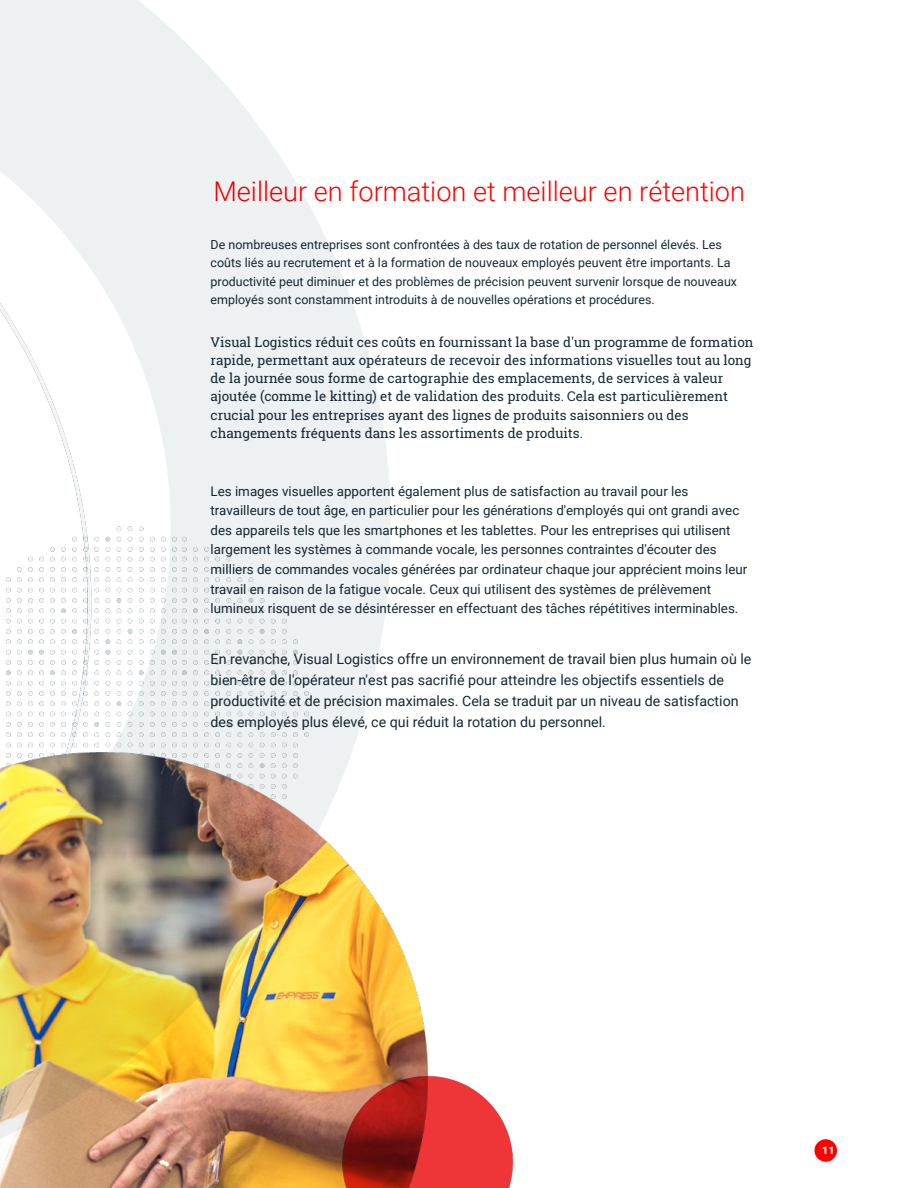
<style>
.page{position:relative;width:918px;height:1188px;background:#fff}
.page>*{position:absolute;margin:0;border:0;box-sizing:border-box;transform-origin:0 0}
.t1{font:300 27.15px "Roboto";color:#f00}
.t2{font:14.25px/21px "Roboto";color:#142934}
.t3{font:13.35px/19.5px "Roboto";color:#142934}
.t4{font:13.35px/18.3px "Roboto Slab";color:#142934}
.t5{font:12.45px/18.3px "Roboto";color:#142934}
.t6{font:900 10.5px "Roboto";color:#fff}
</style>
<div class="page">
<div style="left:814px;top:1139px;width:23px;height:23px;background:#f00;border-radius:50%"></div>
<img style="left:390px;top:924px;width:38px;height:153px">
<img style="left:390px;top:1077px;width:123px;height:111px">
<img style="left:0;top:0;width:390px;height:1188px">
<h1 class="t1" style="left:213px;top:173px;width:533px">Meilleur en formation et meilleur en rétention</h1>
<p class="t5" style="left:211px;top:235px;width:528px">De nombreuses entreprises sont confrontées à des taux de rotation de personnel élevés. Les coûts liés au recrutement et à la formation de nouveaux employés peuvent être importants. La productivité peut diminuer et des problèmes de précision peuvent survenir lorsque de nouveaux employés sont constamment introduits à de nouvelles opérations et procédures.</p>
<p class="t4" style="left:211px;top:333px;width:544px">Visual Logistics réduit ces coûts en fournissant la base d'un programme de formation rapide, permettant aux opérateurs de recevoir des informations visuelles tout au long de la journée sous forme de cartographie des emplacements, de services à valeur ajoutée (comme le kitting) et de validation des produits. Cela est particulièrement crucial pour les entreprises ayant des lignes de produits saisonniers ou des changements fréquents dans les assortiments de produits.</p>
<p class="t3" style="left:211px;top:481px;width:538px">Les images visuelles apportent également plus de satisfaction au travail pour les travailleurs de tout âge, en particulier pour les générations d'employés qui ont grandi avec des appareils tels que les smartphones et les tablettes. Pour les entreprises qui utilisent largement les systèmes à commande vocale, les personnes contraintes d'écouter des milliers de commandes vocales générées par ordinateur chaque jour apprécient moins leur travail en raison de la fatigue vocale. Ceux qui utilisent des systèmes de prélèvement lumineux risquent de se désintéresser en effectuant des tâches répétitives interminables.</p>
<p class="t2" style="left:211px;top:647px;width:542px">En revanche, Visual Logistics offre un environnement de travail bien plus humain où le bien-être de l'opérateur n'est pas sacrifié pour atteindre les objectifs essentiels de productivité et de précision maximales. Cela se traduit par un niveau de satisfaction des employés plus élevé, ce qui réduit la rotation du personnel.</p>
<p class="t6" style="left:822px;top:1143px;width:14px">11</p>
</div>
